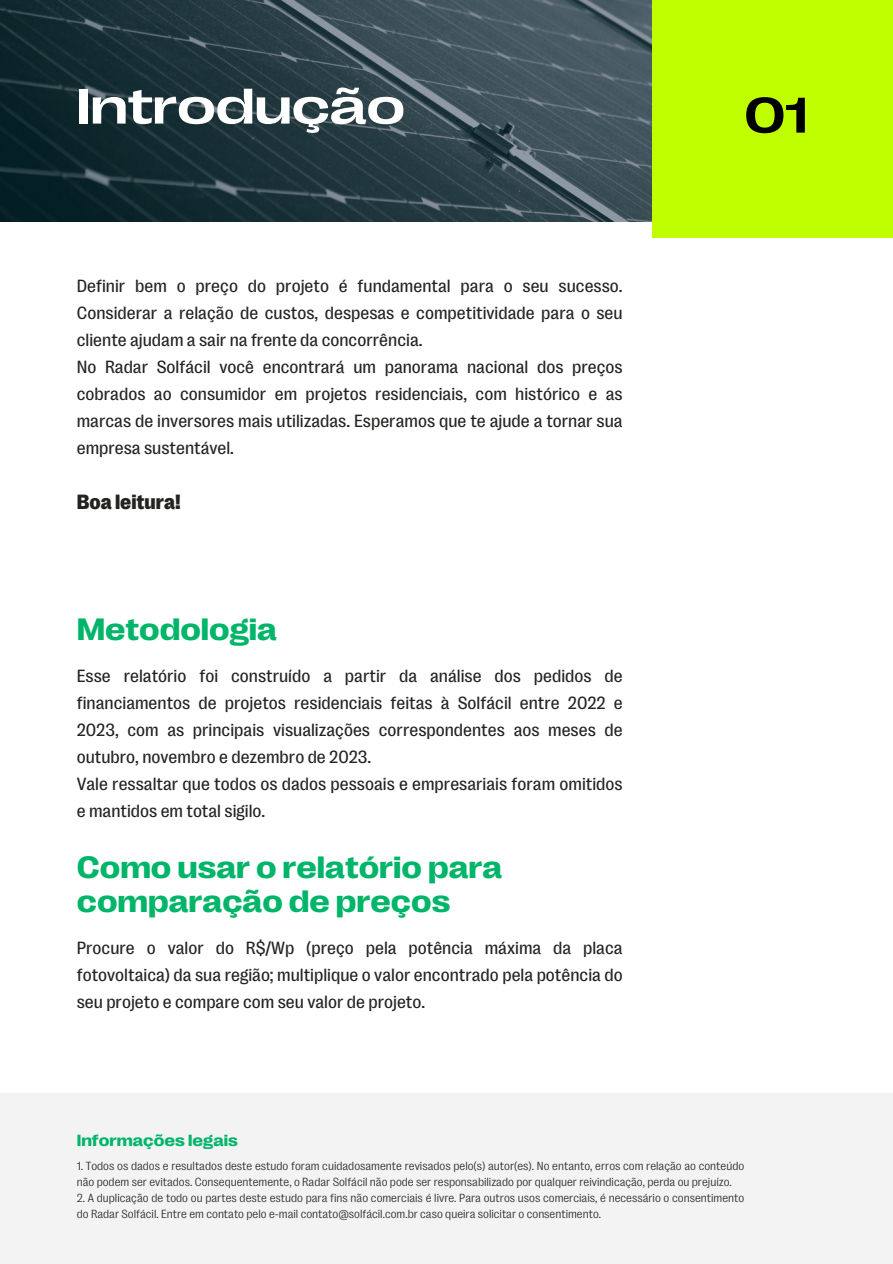
<style>
.page{position:relative;width:893px;height:1264px;background:#fff}
.page>*{position:absolute;margin:0;border:0;box-sizing:border-box;transform-origin:0 0}
.t1{font:500 51px "Right Grotesk Spatial";color:#fff}
.t2{font:500 51px "Right Grotesk Spatial";color:#000}
.t3{font:700 expanded 31.5px/33.8px "Right Grotesk";color:#00b569}
.t4{font:21px "Right Grotesk Dark";color:#232321}
.t5{font:18px/27px "Right Grotesk";color:#232321;text-align:justify}
.t6{font:700 expanded 16.5px "Right Grotesk";color:#00b569}
.t7{font:300 12px/16px "Right Grotesk";color:#232321}
</style>
<div class="page">
<img style="left:0;top:0;width:652px;height:222px">
<div style="left:652px;top:0;width:240px;height:237px;background:#bfff00"></div>
<div style="left:0;top:1092px;width:892px;height:171px;background:#f3f3f3"></div>
<p class="t1" style="left:77px;top:89px;width:330px">Introdução</p>
<p class="t2" style="left:744px;top:98px;width:65px">01</p>
<p class="t5" style="left:77px;top:274px;width:547px">Definir bem o preço do projeto é fundamental para o seu sucesso.<br>Considerar a relação de custos, despesas e competitividade para o seu cliente ajudam a sair na frente da concorrência.</p>
<p class="t5" style="left:77px;top:355px;width:547px">No Radar Solfácil você encontrará um panorama nacional dos preços cobrados ao consumidor em projetos residenciais, com histórico e as marcas de inversores mais utilizadas. Esperamos que te ajude a tornar sua empresa sustentável.</p>
<p class="t4" style="left:77px;top:495px;width:106px">Boa leitura!</p>
<p class="t3" style="left:77px;top:615px;width:202px">Metodologia</p>
<p class="t5" style="left:77px;top:664px;width:547px">Esse relatório foi construído a partir da análise dos pedidos de financiamentos de projetos residenciais feitas à Solfácil entre 2022 e 2023, com as principais visualizações correspondentes aos meses de outubro, novembro e dezembro de 2023.</p>
<p class="t5" style="left:77px;top:772px;width:547px">Vale ressaltar que todos os dados pessoais e empresariais foram omitidos e mantidos em total sigilo.</p>
<p class="t3" style="left:77px;top:852px;width:427px">Como usar o relatório para comparação de preços</p>
<p class="t5" style="left:77px;top:935px;width:547px">Procure o valor do R$/Wp (preço pela potência máxima da placa fotovoltaica) da sua região; multiplique o valor encontrado pela potência do seu projeto e compare com seu valor de projeto.</p>
<p class="t6" style="left:77px;top:1134px;width:162px">Informações legais</p>
<p class="t7" style="left:77px;top:1159px;width:669px">1. Todos os dados e resultados deste estudo foram cuidadosamente revisados pelo(s) autor(es). No entanto, erros com relação ao conteúdo não podem ser evitados. Consequentemente, o Radar Solfácil não pode ser responsabilizado por qualquer reivindicação, perda ou prejuízo.</p>
<p class="t7" style="left:77px;top:1191px;width:669px">2. A duplicação de todo ou partes deste estudo para fins não comerciais é livre. Para outros usos comerciais, é necessário o consentimento do Radar Solfácil. Entre em contato pelo e-mail contato@solfácil.com.br caso queira solicitar o consentimento.</p>
</div>
